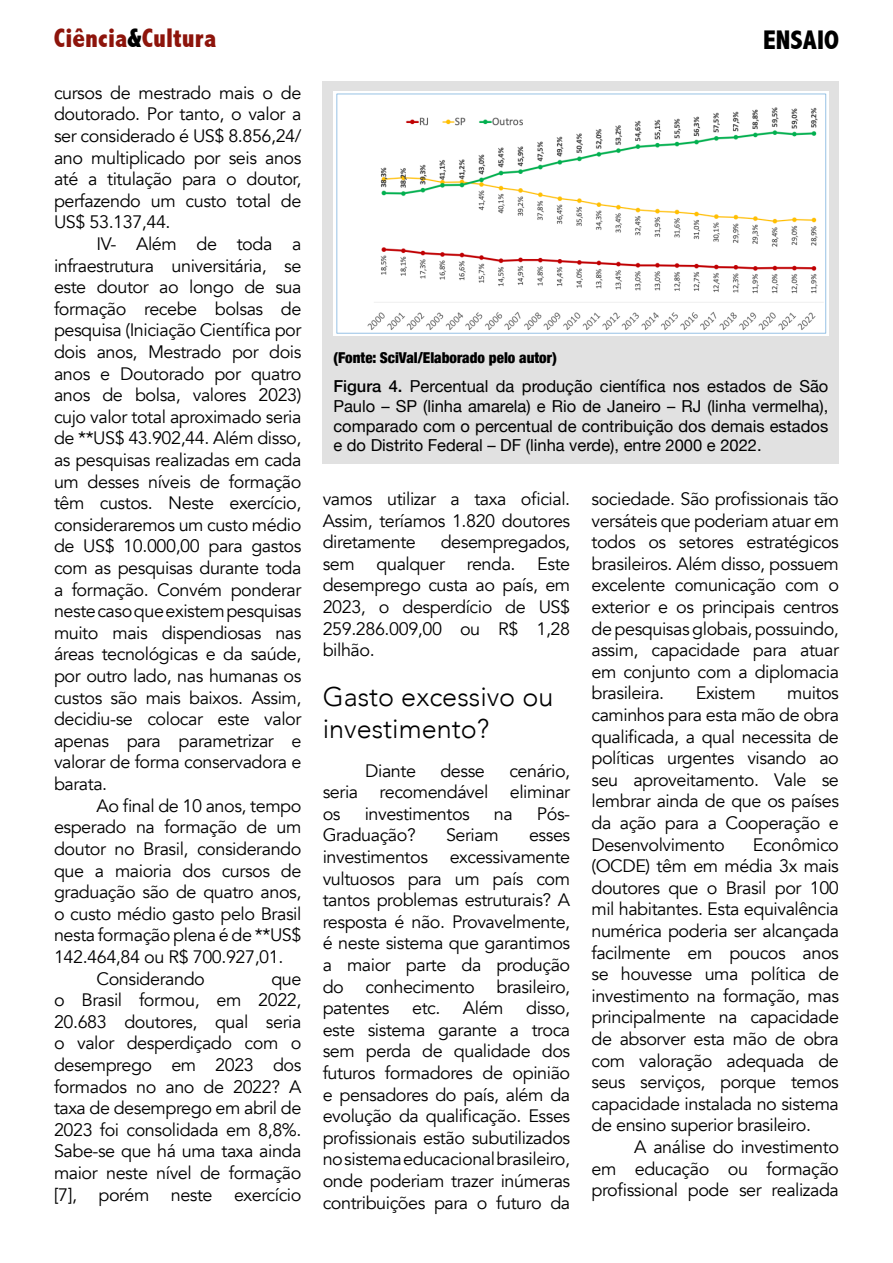
<style>
.page{position:relative;width:893px;height:1263px;background:#fff}
.page>*{position:absolute;margin:0;border:0;box-sizing:border-box;transform-origin:0 0}
.t1{font:300 27px/32.4px "Avenir";color:#000}
.t2{font:800 condensed 27px "Abadi";color:#8d140b}
.t3{font:800 condensed 27px "Abadi";color:#000}
.t4{font:18px/21.6px "Avenir";letter-spacing:-.025em;color:#000;text-align:justify}
.t5{font:16.5px/19.8px "Helvetica Neue";color:#000;text-align:justify}
.t6{font:900 condensed 15px "Helvetica Neue";color:#000}
.s1{color:#000}
.s2{font-weight:500}
</style>
<div class="page">
<div style="left:323px;top:81px;width:516px;height:382px;background:#e1e1e1"></div>
<img style="left:333px;top:92px;width:495px;height:243px">
<h1 class="t2" style="left:54px;top:22px;width:164px">Ciência<span class="s1">&amp;</span>Cultura</h1>
<h1 class="t3" style="left:763px;top:25px;width:77px">ENSAIO</h1>
<p class="t4" style="left:54px;top:82px;width:249px">cursos de mestrado mais o de doutorado. Por tanto, o valor a ser considerado é US$ 8.856,24/ ano multiplicado por seis anos até a titulação para o doutor, perfazendo um custo total de US$ 53.137,44.</p>
<p class="t4" style="left:54px;top:233px;width:249px;text-indent:43px">IV- Além de toda a infraestrutura universitária, se este doutor ao longo de sua formação recebe bolsas de pesquisa (Iniciação Científica por dois anos, Mestrado por dois anos e Doutorado por quatro anos de bolsa, valores 2023) cujo valor total aproximado seria de **US$ 43.902,44. Além disso, as pesquisas realizadas em cada um desses níveis de formação têm custos. Neste exercício, consideraremos um custo médio de US$ 10.000,00 para gastos com as pesquisas durante toda a formação. Convém ponderar neste caso que existem pesquisas muito mais dispendiosas nas áreas tecnológicas e da saúde, por outro lado, nas humanas os custos são mais baixos. Assim, decidiu-se colocar este valor apenas para parametrizar e valorar de forma conservadora e barata.</p>
<p class="t4" style="left:97px;top:795px;width:206px">Ao final de 10 anos, tempo</p>
<p class="t4" style="left:54px;top:817px;width:249px">esperado na formação de um</p>
<p class="t4" style="left:54px;top:838px;width:249px">doutor no Brasil, considerando</p>
<p class="t4" style="left:54px;top:860px;width:249px">que a maioria dos cursos de</p>
<p class="t4" style="left:54px;top:881px;width:249px">graduação são de quatro anos,</p>
<p class="t4" style="left:54px;top:903px;width:249px">o custo médio gasto pelo Brasil</p>
<p class="t4" style="left:54px;top:925px;width:249px">nesta formação plena é de **US$</p>
<p class="t4" style="left:54px;top:946px;width:231px">142.464,84 ou R$ 700.927,01.</p>
<p class="t4" style="left:97px;top:968px;width:110px">Considerando</p>
<p class="t6" style="left:333px;top:345px;width:225px">(Fonte: SciVal/Elaborado pelo autor)</p>
<p class="t5" style="left:333px;top:377px;width:496px"><span class="s2">Figura 4.</span> Percentual da produção científica nos estados de São Paulo – SP (linha amarela) e Rio de Janeiro – RJ (linha vermelha), comparado com o percentual de contribuição dos demais estados e do Distrito Federal – DF (linha verde), entre 2000 e 2022.</p>
<p class="t4" style="left:591px;top:488px;width:249px">sociedade. São profissionais tão versáteis que poderiam atuar em todos os setores estratégicos brasileiros. Além disso, possuem excelente comunicação com o exterior e os principais centros de pesquisas globais, possuindo, assim, capacidade para atuar em conjunto com a diplomacia brasileira.</p>
<p class="t4" style="left:323px;top:488px;width:249px">vamos utilizar a taxa oficial.<br>Assim, teríamos 1.820 doutores diretamente</p>
<p class="t4" style="left:323px;top:531px;width:249px;text-indent:118px">desempregados, sem qualquer renda. Este desemprego custa ao país, em 2023, o desperdício de US$ 259.286.009,00 ou R$ 1,28 bilhão.</p>
<h1 class="t1" style="left:323px;top:680px;width:232px">Gasto excessivo ou investimento?</h1>
<p class="t4" style="left:365px;top:760px;width:52px">Diante</p>
<p class="t4" style="left:440px;top:760px;width:46px">desse</p>
<p class="t4" style="left:696px;top:683px;width:61px">Existem</p>
<p class="t4" style="left:591px;top:683px;width:249px;text-indent:196px">muitos caminhos para esta mão de obra qualificada, a qual necessita de políticas urgentes visando ao seu aproveitamento. Vale se lembrar ainda de que os países da ação para a Cooperação e Desenvolvimento</p>
<p class="t4" style="left:323px;top:760px;width:249px;text-indent:187px">cenário, seria recomendável eliminar os</p>
<p class="t4" style="left:365px;top:803px;width:107px">investimentos</p>
<p class="t4" style="left:494px;top:803px;width:20px">na</p>
<p class="t4" style="left:537px;top:803px;width:35px">Pós-</p>
<p class="t4" style="left:323px;top:825px;width:94px">Graduação?</p>
<p class="t4" style="left:446px;top:825px;width:54px">Seriam</p>
<p class="t4" style="left:323px;top:825px;width:249px;text-indent:206px">esses investimentos excessivamente vultuosos para um país com tantos problemas estruturais? A resposta é não. Provavelmente, é neste sistema que garantimos a maior parte da produção do conhecimento brasileiro, patentes</p>
<p class="t4" style="left:591px;top:834px;width:249px;text-indent:161px">Econômico (OCDE) têm em média 3x mais doutores que o Brasil por 100 mil habitantes. Esta equivalência numérica poderia ser alcançada facilmente em poucos anos se houvesse uma política de investimento na formação, mas principalmente na capacidade de absorver esta mão de obra com valoração adequada de seus serviços, porque temos capacidade instalada no sistema de ensino superior brasileiro.</p>
<p class="t4" style="left:591px;top:1136px;width:249px;text-indent:43px">A análise do investimento em educação ou formação profissional pode ser realizada</p>
<p class="t4" style="left:54px;top:968px;width:249px;text-indent:217px">que o Brasil formou, em 2022, 20.683 doutores, qual seria o valor desperdiçado com o desemprego em 2023 dos formados no ano de 2022? A taxa de desemprego em abril de 2023 foi consolidada em 8,8%.<br>Sabe-se que há uma taxa ainda maior neste nível de formação [7], porém neste exercício</p>
<p class="t4" style="left:323px;top:997px;width:249px;text-indent:203px">disso, este sistema garante a troca sem perda de qualidade dos futuros formadores de opinião e pensadores do país, além da evolução da qualificação. Esses profissionais estão subutilizados no sistema educacional brasileiro, onde poderiam trazer inúmeras contribuições para o futuro da</p>
<p class="t4" style="left:412px;top:997px;width:30px">etc.</p>
<p class="t4" style="left:463px;top:997px;width:42px">Além</p>
</div>
